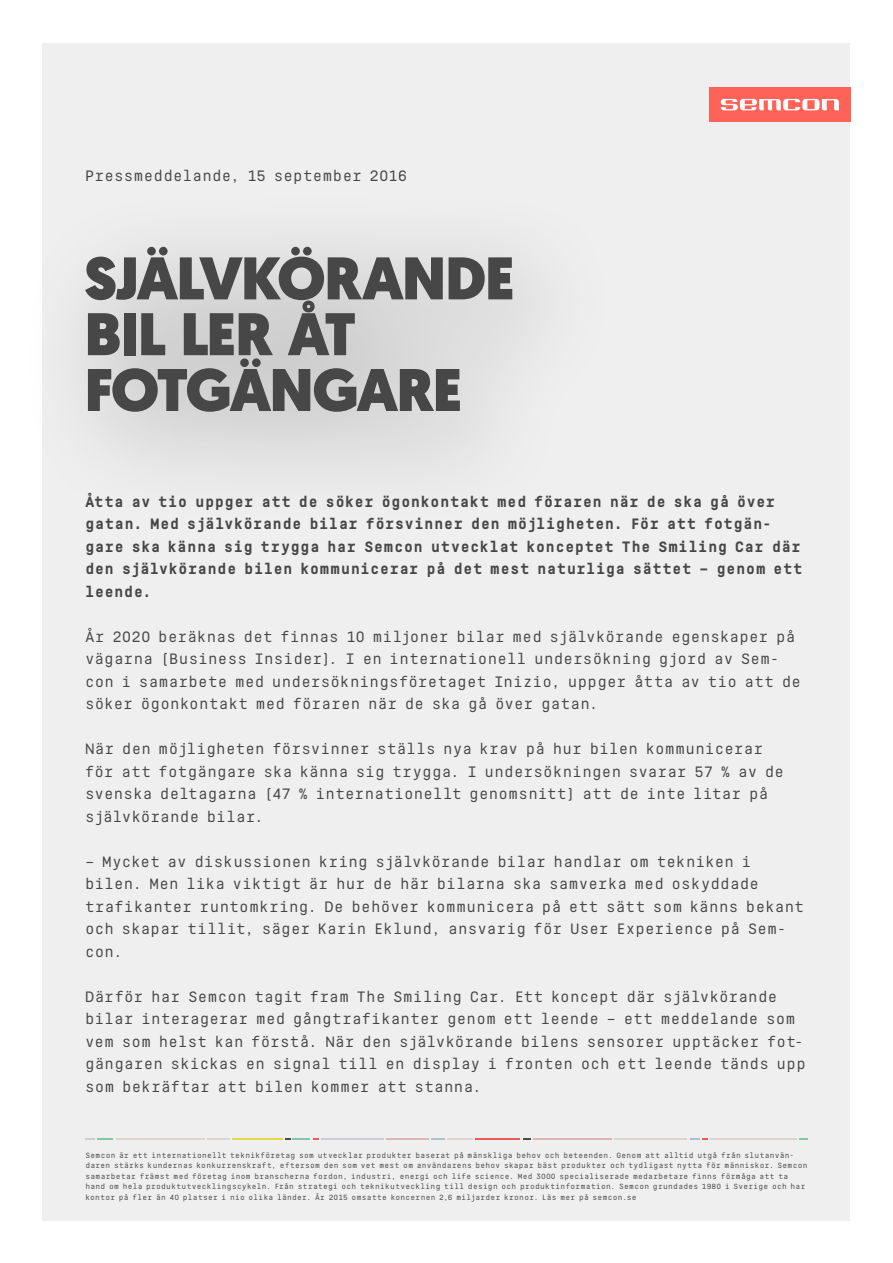
<style>
.page{position:relative;width:893px;height:1263px;background:#fff}
.page>*{position:absolute;margin:0;border:0;box-sizing:border-box;transform-origin:0 0}
.t1{font:60px/55.8px "Semcon Geomanist";letter-spacing:-.015em;color:#474747}
.t2{font:15px/22.5px "Semcon Mono";letter-spacing:.015em;color:#464646}
.t3{font:700 15px/22.5px "Semcon Mono";letter-spacing:.015em;color:#464646}
.t4{font:7.5px/10.5px "Semcon Mono";letter-spacing:.035em;color:#464646}
</style>
<div class="page">
<div style="left:43px;top:43px;width:807px;height:1177px;background:#efefef"></div>
<hr style="left:476px;top:1138px;width:44px;height:1px;background:#eb5c59">
<hr style="left:533px;top:1138px;width:79px;height:1px;background:#dab6b5">
<hr style="left:614px;top:1138px;width:73px;height:1px;background:#dbd5cd">
<svg style="left:690px;top:1138px;width:17px;height:1px"></svg>
<hr style="left:710px;top:1138px;width:87px;height:1px;background:#dbd5cd">
<svg style="left:432px;top:1138px;width:41px;height:1px"></svg>
<hr style="left:386px;top:1138px;width:43px;height:1px;background:#dab6b5">
<hr style="left:321px;top:1138px;width:63px;height:1px;background:#cfccd7">
<svg style="left:285px;top:1138px;width:34px;height:1px"></svg>
<hr style="left:232px;top:1138px;width:50px;height:1px;background:#e2d74d">
<svg style="left:207px;top:1138px;width:22px;height:1px"></svg>
<hr style="left:116px;top:1138px;width:88px;height:1px;background:#dbd5cd">
<svg style="left:85px;top:1138px;width:28px;height:1px"></svg>
<div style="left:709px;top:87px;width:141px;height:35px;background:#ff6357"></div>
<svg style="left:721px;top:99px;width:118px;height:11px"></svg>
<div style="left:17px;top:184px;width:607px;height:345px;background:#000;opacity:.3"></div>
<p class="t2" style="left:85px;top:165px;width:324px">Pressmeddelande, 15 september 2016</p>
<h1 class="t1" style="left:85px;top:251px;width:431px">SJÄLVKÖRANDE<br>BIL LER ÅT<br>FOTGÄNGARE</h1>
<p class="t3" style="left:85px;top:490px;width:719px">Åtta av tio uppger att de söker ögonkontakt med föraren när de ska gå över gatan. Med självkörande bilar försvinner den möjligheten. För att fotgän&shy;gare ska känna sig trygga har Semcon utvecklat konceptet The Smiling Car där den självkörande bilen kommunicerar på det mest naturliga sättet – genom ett leende.</p>
<p class="t2" style="left:85px;top:625px;width:718px">År 2020 beräknas det finnas 10 miljoner bilar med självkörande egenskaper på vägarna (Business Insider). I en internationell undersökning gjord av Sem&shy;con i samarbete med undersökningsföretaget Inizio, uppger åtta av tio att de söker ögonkontakt med föraren när de ska gå över gatan.</p>
<p class="t2" style="left:85px;top:737px;width:701px">När den möjligheten försvinner ställs nya krav på hur bilen kommunicerar för att fotgängare ska känna sig trygga. I undersökningen svarar 57 % av de svenska deltagarna (47 % internationellt genomsnitt) att de inte litar på självkörande bilar.</p>
<p class="t2" style="left:85px;top:850px;width:721px">– Mycket av diskussionen kring självkörande bilar handlar om tekniken i bilen. Men lika viktigt är hur de här bilarna ska samverka med oskyddade trafikanter runtomkring. De behöver kommunicera på ett sätt som känns bekant och skapar tillit, säger Karin Eklund, ansvarig för User Experience på Sem&shy;con.</p>
<p class="t2" style="left:85px;top:985px;width:722px">Därför har Semcon tagit fram The Smiling Car. Ett koncept där självkörande bilar interagerar med gångtrafikanter genom ett leende – ett meddelande som vem som helst kan förstå. När den självkörande bilens sensorer upptäcker fot&shy;gängaren skickas en signal till en display i fronten och ett leende tänds upp som bekräftar att bilen kommer att stanna.</p>
<p class="t4" style="left:85px;top:1150px;width:724px">Semcon är ett internationellt teknikföretag som utvecklar produkter baserat på mänskliga behov och beteenden. Genom att alltid utgå från slutanvän&shy;daren stärks kundernas konkurrenskraft, eftersom den som vet mest om användarens behov skapar bäst produkter och tydligast nytta för människor. Semcon samarbetar främst med företag inom branscherna fordon, industri, energi och life science. Med 3000 specialiserade medarbetare finns förmåga att ta hand om hela produktutvecklingscykeln. Från strategi och teknikutveckling till design och produktinformation. Semcon grundades 1980 i Sverige och har kontor på fler än 40 platser i nio olika länder. År 2015 omsatte koncernen 2,6 miljarder kronor. Läs mer på semcon.se</p>
</div>
